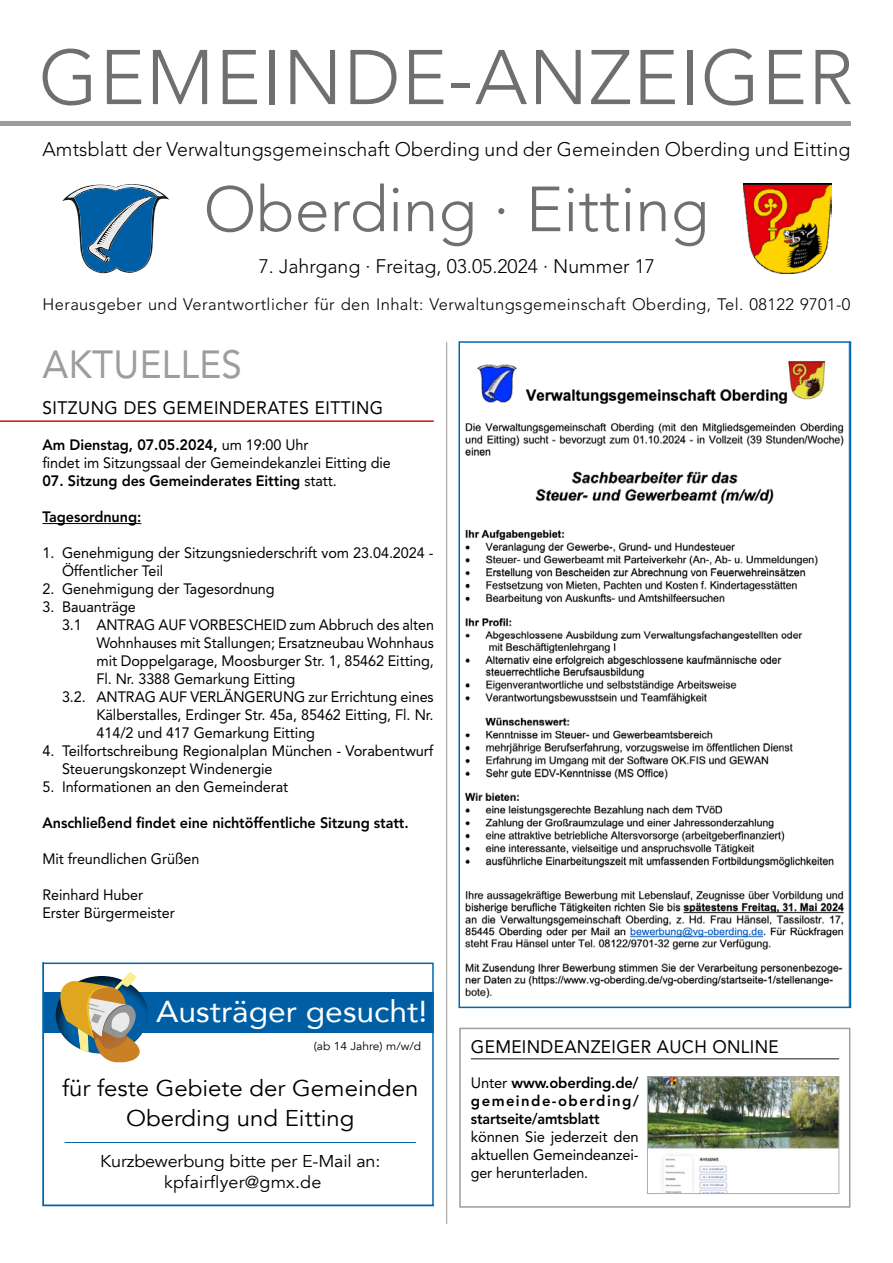
<style>
.page{position:relative;width:893px;height:1263px;background:#fff}
.page>*{position:absolute;margin:0;border:0;box-sizing:border-box;transform-origin:0 0}
.t1{font:300 76.5px "Avenir LT Std";letter-spacing:.015em;color:#706f6f}
.t2{font:300 63px "Avenir LT Std";color:#706f6f}
.t3{font:39px "Avenir LT Std";letter-spacing:.01em;color:#9d9d9c;scale:.94 1}
.t4{font:30.15px "Avenir";color:#fff;scale:1.05 1}
.t5{font:22.8px/30.2px "Avenir";color:#000;text-align:center;scale:1.05 1}
.t6{font:300 19.5px "Avenir LT Std";letter-spacing:.005em;color:#000}
.t7{font:18px "Avenir LT Std";letter-spacing:.03em;color:#000;scale:.95 1}
.t8{font:18px "Avenir LT Std";letter-spacing:.03em;color:#000;scale:.96 1}
.t9{font:17.1px/20.5px "Avenir";letter-spacing:-.01em;color:#000;text-align:center;scale:1.05 1}
.t10{font:300 16.5px "Avenir LT Std";letter-spacing:.025em;color:#000}
.t11{font:15px/18px "Avenir LT Std";letter-spacing:-.005em;color:#000;scale:.96 1}
.t12{font:15px/18px "Avenir LT Std";letter-spacing:-.005em;color:#000}
.t13{font:800 15px "Avenir LT Std";letter-spacing:-.005em;color:#000;scale:.96 1}
.t14{font:800 15px/18px "Avenir LT Std";letter-spacing:-.005em;color:#000;text-align:justify}
.t15{font:15px "Avenir LT Std";letter-spacing:-.005em;color:#000;scale:.95 1}
.t16{font:11.4px "Avenir";color:#000;scale:1.05 1}
.s1{font-weight:800}
.s2{font-weight:400}
</style>
<div class="page">
<svg style="left:62px;top:184px;width:107px;height:90px"></svg>
<img style="left:743px;top:183px;width:88px;height:90px">
<hr style="left:0;top:122px;width:850px;height:4px;background:#9d9d9c">
<hr style="left:0;top:420px;width:434px;height:2px;background:#e30613">
<hr style="left:43px;top:523px;width:98px;height:1px;background:#000">
<hr style="left:446px;top:342px;width:1px;height:882px;background:#9d9d9c">
<hr style="left:471px;top:1058px;width:368px;height:1px;background:#646363">
<img style="left:649px;top:1078px;width:188px;height:114px">
<div style="left:647px;top:1076px;width:192px;height:118px;border:1px solid #adadad"></div>
<div style="left:459px;top:1028px;width:391px;height:180px;border:2px solid #9d9d9c"></div>
<svg style="left:464px;top:360px;width:380px;height:639px"></svg>
<div style="left:458px;top:341px;width:393px;height:667px;border:2px solid #0067b1"></div>
<div style="left:43px;top:993px;width:391px;height:40px;background:#005fa4"></div>
<svg style="left:50px;top:972px;width:100px;height:90px"></svg>
<hr style="left:65px;top:1142px;width:351px;height:1px;background:#005fa4">
<div style="left:43px;top:962px;width:391px;height:244px;border:2px solid #0067b1"></div>
<h1 class="t1" style="left:39px;top:33px;width:816px">GEMEINDE-ANZEIGER</h1>
<h3 class="t6" style="left:43px;top:138px;width:809px">Amtsblatt der Verwaltungsgemeinschaft Oberding und der Gemeinden Oberding und Eitting</h3>
<h2 class="t2" style="left:204px;top:172px;width:507px">Oberding · Eitting</h2>
<h3 class="t6" style="left:259px;top:255px;width:398px">7. Jahrgang · Freitag, 03.05.2024 · Nummer 17</h3>
<p class="t10" style="left:43px;top:295px;width:809px">Herausgeber und Verantwortlicher für den Inhalt: Verwaltungsgemeinschaft Oberding, Tel. 08122 9701-0</p>
<h3 class="t3" style="left:43px;top:342px;width:214px">AKTUELLES</h3>
<p class="t7" style="left:43px;top:397px;width:360px">SITZUNG DES GEMEINDERATES EITTING</p>
<p class="t11" style="left:43px;top:436px;width:364px"><span class="s1">Am Dienstag, 07.05.2024,</span> um 19:00 Uhr<br>findet im Sitzungssaal der Gemeindekanzlei Eitting die</p>
<p class="t13" style="left:43px;top:472px;width:308px">07. Sitzung des Gemeinderates Eitting <span class="s2">statt.</span></p>
<p class="t13" style="left:43px;top:508px;width:104px">Tagesordnung:</p>
<p class="t11" style="left:62px;top:544px;width:389px;text-indent:-20px">1. Genehmigung der Sitzungsniederschrift vom 23.04.2024 -<br>Öffentlicher Teil</p>
<p class="t11" style="left:43px;top:580px;width:243px">2. Genehmigung der Tagesordnung</p>
<p class="t11" style="left:43px;top:598px;width:99px">3. Bauanträge</p>
<p class="t15" style="left:62px;top:616px;width:393px">3.1 ANTRAG AUF VORBESCHEID zum Abbruch des alten</p>
<p class="t11" style="left:97px;top:634px;width:353px">Wohnhauses mit Stallungen; Ersatzneubau Wohnhaus</p>
<p class="t11" style="left:97px;top:652px;width:353px">mit Doppelgarage, Moosburger Str. 1, 85462 Eitting,</p>
<p class="t11" style="left:97px;top:670px;width:209px">Fl. Nr. 3388 Gemarkung Eitting</p>
<p class="t11" style="left:62px;top:688px;width:389px">3.2. ANTRAG AUF VERLÄNGERUNG zur Errichtung eines</p>
<p class="t11" style="left:97px;top:706px;width:353px">Kälberstalles, Erdinger Str. 45a, 85462 Eitting, Fl. Nr.</p>
<p class="t11" style="left:97px;top:724px;width:229px">414/2 und 417 Gemarkung Eitting</p>
<p class="t12" style="left:62px;top:742px;width:373px;text-indent:-20px">4. Teilfortschreibung Regionalplan München - Vorabentwurf<br>Steuerungskonzept Windenergie</p>
<p class="t11" style="left:43px;top:778px;width:258px">5. Informationen an den Gemeinderat</p>
<p class="t13" style="left:43px;top:814px;width:383px">Anschließend findet eine nichtöffentliche Sitzung statt.</p>
<p class="t11" style="left:43px;top:850px;width:165px">Mit freundlichen Grüßen</p>
<p class="t11" style="left:43px;top:886px;width:139px">Reinhard Huber<br>Erster Bürgermeister</p>
<h3 class="t4" style="left:156px;top:987px;width:260px">Austräger gesucht!</h3>
<p class="t16" style="left:314px;top:1040px;width:104px">(ab 14 Jahre) m/w/d</p>
<h3 class="t5" style="left:62px;top:1073px;width:341px">für feste Gebiete der Gemeinden<br>Oberding und Eitting</h3>
<p class="t9" style="left:100px;top:1151px;width:268px">Kurzbewerbung bitte per E-Mail an: kpfairflyer@gmx.de</p>
<p class="t8" style="left:471px;top:1036px;width:322px">GEMEINDEANZEIGER AUCH ONLINE</p>
<p class="t14" style="left:471px;top:1073px;width:169px"><span class="s2">Unter</span> www.oberding.de/ gemeinde-oberding/ startseite/amtsblatt</p>
<p class="t12" style="left:471px;top:1127px;width:169px;text-align:justify">können Sie jederzeit den aktuellen Gemeindeanzei&shy;ger herunterladen.</p>
</div>
